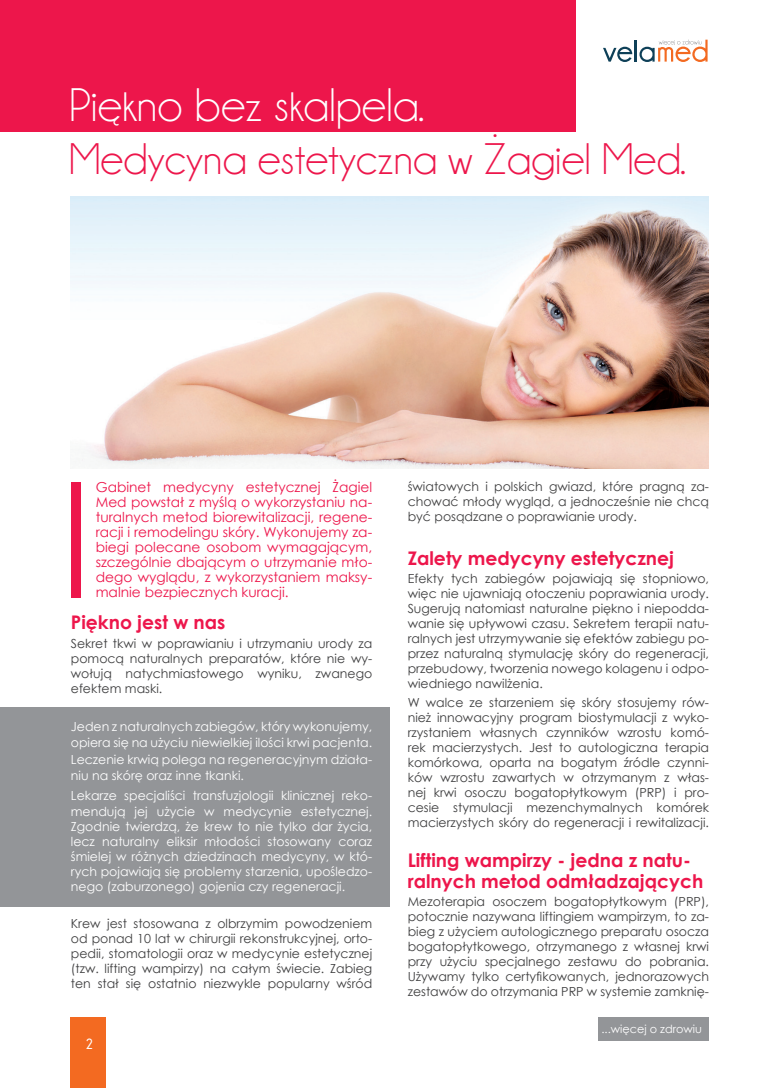
<style>
.page{position:relative;width:780px;height:1088px;background:#fff}
.page>*{position:absolute;margin:0;border:0;box-sizing:border-box;transform-origin:0 0}
.t1{font:47.5px "Champagne&Limousines";color:#fff}
.t2{font:44.62px "Champagne&Limousines";color:#ed164b}
.t3{font:700 18.75px/21.2px "Century Gothic";color:#ed164b}
.t4{font:700 15px "Champagne&Limousines";color:#fff}
.t5{font:13.75px/15px "Century Gothic";color:#ed164b;text-align:justify}
.t6{font:12.5px/15px "Century Gothic";color:#3e3e3f;text-align:justify}
.t7{font:12.5px/16.2px "Century Gothic";color:#fff;text-align:justify}
.t8{font:11.25px "Century Gothic";color:#fff}
</style>
<div class="page">
<svg style="left:603px;top:47px;width:29px;height:15px"></svg>
<hr style="left:634px;top:40px;width:2px;height:22px;background:#0e4058">
<svg style="left:639px;top:40px;width:68px;height:22px"></svg>
<div style="left:70px;top:1017px;width:36px;height:71px;background:#f36a21"></div>
<div style="left:598px;top:1017px;width:111px;height:23px;background:#939598"></div>
<div style="left:0;top:0;width:575px;height:131px;background:#ed164b"></div>
<div style="left:0;top:707px;width:390px;height:200px;background:#939598"></div>
<div style="left:71px;top:482px;width:9px;height:116px;background:#ed164b"></div>
<img style="left:71px;top:196px;width:637px;height:273px">
<h1 class="t1" style="left:69px;top:78px;width:357px">Piękno bez skalpela.</h1>
<h2 class="t2" style="left:69px;top:134px;width:618px">Medycyna estetyczna w Żagiel Med.</h2>
<p class="t5" style="left:96px;top:480px;width:278px">Gabinet medycyny estetycznej Żagiel Med powstał z myślą o wykorzystaniu na&shy;turalnych metod biorewitalizacji, regene&shy;racji i remodelingu skóry. Wykonujemy za&shy;biegi polecane osobom wymagającym, szczególnie dbającym o utrzymanie mło&shy;dego wyglądu, z wykorzystaniem maksy&shy;malnie bezpiecznych kuracji.</p>
<h3 class="t3" style="left:71px;top:611px;width:156px">Piękno jest w nas</h3>
<p class="t6" style="left:71px;top:635px;width:303px">Sekret tkwi w poprawianiu i utrzymaniu urody za pomocą naturalnych preparatów, które nie wy&shy;wołują natychmiastowego wyniku, zwanego efektem maski.</p>
<p class="t7" style="left:71px;top:718px;width:303px">Jeden z naturalnych zabiegów, który wykonujemy, opiera się na użyciu niewielkiej ilości krwi pacjenta.<br>Leczenie krwią polega na regeneracyjnym działa&shy;niu na skórę oraz inne tkanki.</p>
<p class="t7" style="left:71px;top:787px;width:303px">Lekarze specjaliści transfuzjologii klinicznej reko&shy;mendują jej użycie w medycynie estetycznej.</p>
<p class="t7" style="left:71px;top:819px;width:303px;line-height:15px">Zgodnie twierdzą, że krew to nie tylko dar życia, lecz naturalny eliksir młodości stosowany coraz śmielej w różnych dziedzinach medycyny, w któ&shy;rych pojawiają się problemy starzenia, upośledzo&shy;nego (zaburzonego) gojenia czy regeneracji.</p>
<p class="t6" style="left:71px;top:916px;width:303px">Krew jest stosowana z olbrzymim powodzeniem od ponad 10 lat w chirurgii rekonstrukcyjnej, orto&shy;pedii, stomatologii oraz w medycynie estetycznej (tzw. lifting wampirzy) na całym świecie. Zabieg ten stał się ostatnio niezwykle popularny wśród</p>
<p class="t4" style="left:85px;top:1035px;width:10px">2</p>
<p class="t6" style="left:407px;top:479px;width:303px">światowych i polskich gwiazd, które pragną za&shy;chować młody wygląd, a jednocześnie nie chcą być posądzane o poprawianie urody.</p>
<h3 class="t3" style="left:407px;top:546px;width:268px">Zalety medycyny estetycznej</h3>
<p class="t6" style="left:407px;top:571px;width:303px">Efekty tych zabiegów pojawiają się stopniowo, więc nie ujawniają otoczeniu poprawiania urody.<br>Sugerują natomiast naturalne piękno i niepodda&shy;wanie się upływowi czasu. Sekretem terapii natu&shy;ralnych jest utrzymywanie się efektów zabiegu po&shy;przez naturalną stymulację skóry do regeneracji, przebudowy, tworzenia nowego kolagenu i odpo&shy;wiedniego nawilżenia.</p>
<p class="t6" style="left:407px;top:694px;width:303px">W walce ze starzeniem się skóry stosujemy rów&shy;nież innowacyjny program biostymulacji z wyko&shy;rzystaniem własnych czynników wzrostu komó&shy;rek macierzystych. Jest to autologiczna terapia komórkowa, oparta na bogatym źródle czynni&shy;ków wzrostu zawartych w otrzymanym z włas&shy;nej krwi osoczu bogatopłytkowym (PRP) i pro&shy;cesie stymulacji mezenchymalnych komórek macierzystych skóry do regeneracji i rewitalizacji.</p>
<h3 class="t3" style="left:407px;top:848px;width:297px">Lifting wampirzy - jedna z natu&shy;ralnych metod odmładzających</h3>
<p class="t6" style="left:407px;top:894px;width:303px">Mezoterapia osoczem bogatopłytkowym (PRP), potocznie nazywana liftingiem wampirzym, to za&shy;bieg z użyciem autologicznego preparatu osocza bogatopłytkowego, otrzymanego z własnej krwi przy użyciu specjalnego zestawu do pobrania.<br>Używamy tylko certyfikowanych, jednorazowych zestawów do otrzymania PRP w systemie zamknię-</p>
<p class="t8" style="left:601px;top:1021px;width:102px">...więcej o zdrowiu</p>
</div>
